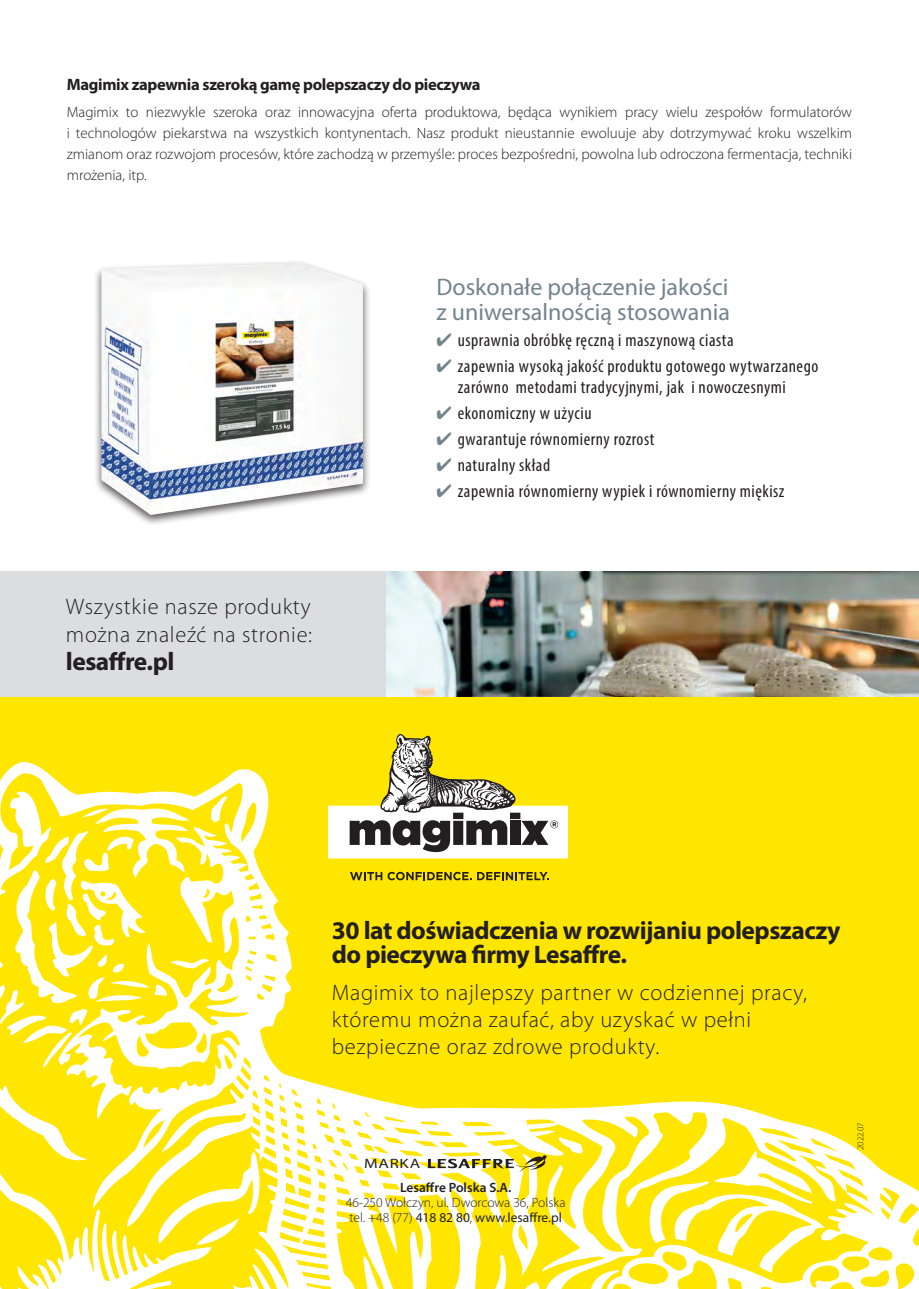
<style>
.page{position:relative;width:919px;height:1289px;background:#fff}
.page>*{position:absolute;margin:0;border:0;box-sizing:border-box;transform-origin:0 0}
.Stopka_-_header{font:700 25.5px/24px "Myriad Pro";letter-spacing:-.02em;color:#231f20}
.Zalety_-_header{font:24px/25.5px "Myriad Pro";color:#73848c}
.Stopka_-_body{font:300 22.5px/27px "Myriad Pro";letter-spacing:.03em;color:#231f20}
.t1{font:condensed 18px/21.6px "Myriad Pro";letter-spacing:.03em;color:#231f20}
.Rozwiązania_nagłówek{font:700 16.5px "Myriad Pro";letter-spacing:-.02em;color:#231f20}
.Opis_produktu{font:300 15px/21px "Myriad Pro";color:#231f20;text-align:justify}
.Treść_podpunktu{font:300 13.5px "Myriad Pro";color:#231f20}
.Treść_podpunktu-2{font:13.5px "Myriad Pro";color:#231f20}
.Treść_podpunktu-3{font:600 13.5px "Myriad Pro";color:#231f20}
.t2{font:semi-expanded 13.5px "Myriad Pro";letter-spacing:.05em;color:#231f20;scale:1.15 1}
.Data_produkcji{font:300 9px "Myriad Pro";color:#231f20}
.s1{font-weight:300}
</style>
<div class="page">
<div style="left:93px;top:259px;width:278px;height:268px;background:#231f20;opacity:.75"></div>
<img style="left:101px;top:263px;width:262px;height:252px">
<div style="left:0;top:696px;width:918px;height:592px;background:#ffe601"></div>
<svg style="left:0;top:762px;width:918px;height:526px"></svg>
<div style="left:326px;top:727px;width:242px;height:160px;background:#ffe601"></div>
<svg style="left:350px;top:871px;width:198px;height:9px"></svg>
<svg style="left:328px;top:734px;width:240px;height:124px"></svg>
<svg style="left:428px;top:1154px;width:119px;height:18px"></svg>
<img style="left:385px;top:571px;width:533px;height:125px">
<div style="left:0;top:571px;width:385px;height:125px;background:#dcdddf"></div>
<p class="Rozwiązania_nagłówek" style="left:67px;top:74px;width:415px">Magimix zapewnia szeroką gamę polepszaczy do pieczywa</p>
<p class="Opis_produktu" style="left:67px;top:102px;width:786px">Magimix to niezwykle szeroka oraz innowacyjna oferta produktowa, będąca wynikiem pracy wielu zespołów formulatorów i technologów piekarstwa na wszystkich kontynentach. Nasz produkt nieustannie ewoluuje aby dotrzymywać kroku wszelkim zmianom oraz rozwojom procesów, które zachodzą w przemyśle: proces bezpośredni, powolna lub odroczona fermentacja, techniki mrożenia, itp.</p>
<p class="Stopka_-_body" style="left:66px;top:593px;width:248px">Wszystkie nasze produkty można znaleźć na stronie:</p>
<p class="Stopka_-_header" style="left:66px;top:648px;width:110px">lesaffre.pl</p>
<p class="Zalety_-_header" style="left:436px;top:273px;width:295px">Doskonałe połączenie jakości z uniwersalnością stosowania</p>
<p class="t1" style="left:458px;top:329px;width:277px">usprawnia obróbkę ręczną i maszynową ciasta</p>
<p class="t1" style="left:458px;top:355px;width:362px">zapewnia wysoką jakość produktu gotowego wytwarzanego zarówno metodami tradycyjnymi, jak i nowoczesnymi</p>
<p class="t1" style="left:458px;top:402px;width:135px">ekonomiczny w użyciu</p>
<p class="t1" style="left:458px;top:428px;width:198px">gwarantuje równomierny rozrost</p>
<p class="t1" style="left:458px;top:454px;width:94px">naturalny skład</p>
<p class="t1" style="left:458px;top:480px;width:328px">zapewnia równomierny wypiek i równomierny miękisz</p>
<p class="Stopka_-_header" style="left:332px;top:917px;width:510px">30 lat doświadczenia w rozwijaniu polepszaczy do pieczywa firmy Lesaffre.</p>
<p class="Stopka_-_body" style="left:332px;top:979px;width:477px">Magimix to najlepszy partner w codziennej pracy, któremu można zaufać, aby uzyskać w pełni bezpieczne oraz zdrowe produkty.</p>
<p class="t2" style="left:364px;top:1156px;width:50px">MARKA</p>
<p class="Treść_podpunktu-3" style="left:400px;top:1178px;width:113px">Lesaffre Polska S.A.</p>
<p class="Treść_podpunktu" style="left:346px;top:1194px;width:221px">46-250 Wołczyn, ul. Dworcowa 36, Polska</p>
<p class="Treść_podpunktu-2" style="left:349px;top:1209px;width:214px"><span class="s1">tel. +48 (77)</span> 418 82 80<span class="s1">,</span> www.lesaffre.pl</p>
<p class="Data_produkcji" style="left:855px;top:1150px;width:29px;rotate:-90deg">2022.07</p>
</div>
